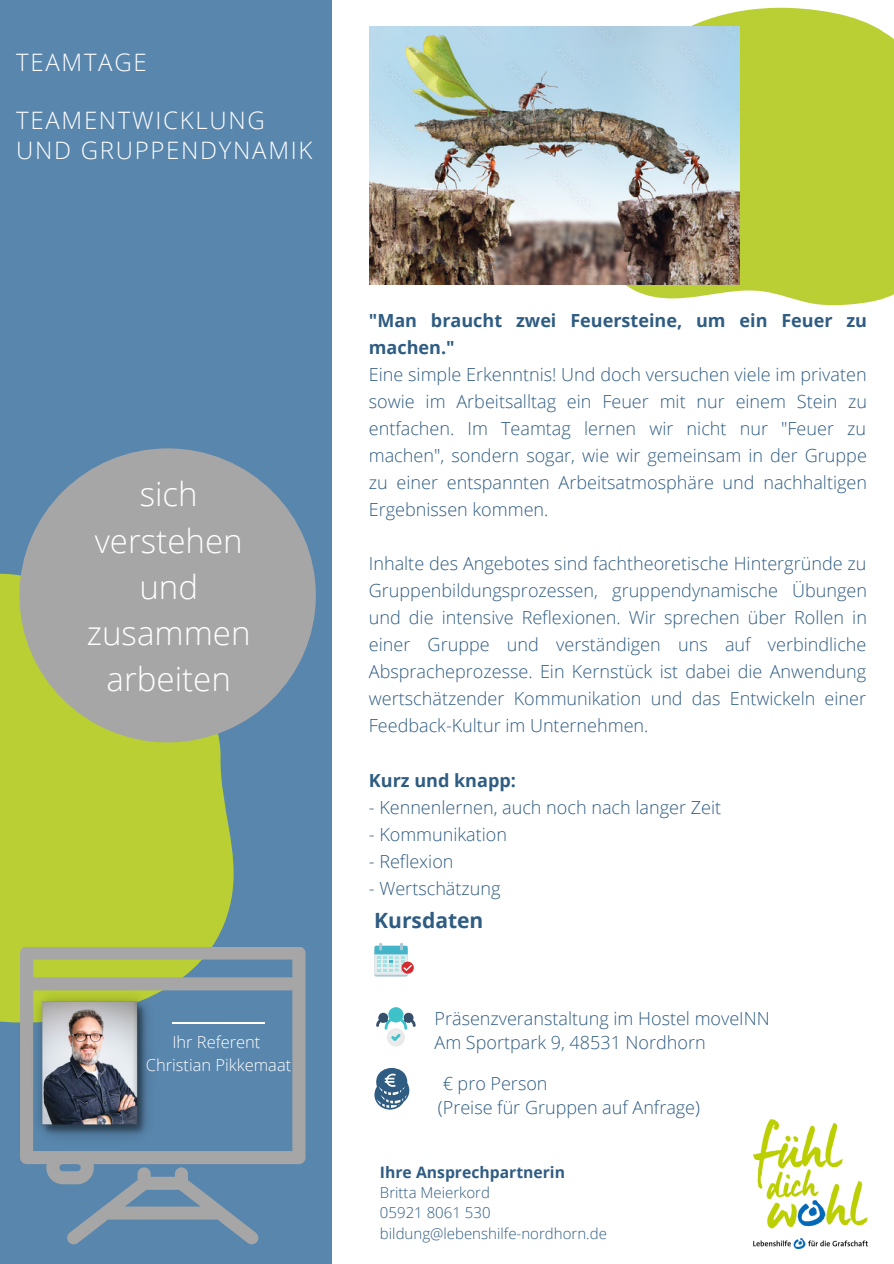
<style>
.page{position:relative;width:894px;height:1264px;background:#fff}
.page>*{position:absolute;margin:0;border:0;box-sizing:border-box;transform-origin:0 0}
.t1{font:300 33px/46.2px "Open Sans";color:#fff;text-align:center}
.t2{font:300 24px/29.2px "Open Sans";letter-spacing:.07em;color:#fff}
.t3{font:700 21px "Open Sans";color:#2f5c82}
.t4{font:300 18px/27px "Open Sans";color:#2f5c82;text-align:justify}
.t5{font:700 18px/27px "Open Sans";color:#2f5c82}
.t6{font:300 16.5px/22.6px "Open Sans";color:#fff;text-align:center}
.t7{font:700 15.75px "Open Sans";color:#2f5c82}
.t8{font:300 15px/20.2px "Open Sans";color:#2f5c82}
</style>
<div class="page">
<div style="left:0;top:0;width:331px;height:1263px;background:#5986ad"></div>
<div style="left:0;top:573px;width:239px;height:450px;background:#b9cf33"></div>
<svg style="left:568px;top:8px;width:325px;height:297px;background:#c1d44e"></svg>
<div style="left:19px;top:448px;width:297px;height:294px;background:#a6a6a6;border-radius:50%"></div>
<svg style="left:20px;top:946px;width:285px;height:238px"></svg>
<svg style="left:66px;top:1167px;width:193px;height:77px"></svg>
<svg style="left:374px;top:1068px;width:35px;height:41px"></svg>
<hr style="left:172px;top:1021px;width:88px;height:2px;background:#fff">
<div style="left:374px;top:947px;width:33px;height:29px;background:#d4e1e6;border-radius:2px"></div>
<div style="left:374px;top:945px;width:33px;height:29px;background:#e6ecee;border-radius:2px"></div>
<div style="left:401px;top:961px;width:12px;height:12px;background:#d7282f;border-radius:50%"></div>
<svg style="left:374px;top:942px;width:39px;height:30px"></svg>
<img style="left:26px;top:986px;width:133px;height:162px">
<div style="left:386px;top:1028px;width:19px;height:18px;background:#eaeaea;border-radius:50%"></div>
<svg style="left:403px;top:1012px;width:10px;height:10px"></svg>
<svg style="left:378px;top:1012px;width:10px;height:10px"></svg>
<div style="left:388px;top:1007px;width:15px;height:15px;background:#3fc1c9;border-radius:50%"></div>
<svg style="left:376px;top:1017px;width:39px;height:24px"></svg>
<img style="left:369px;top:26px;width:370px;height:258px">
<img style="left:753px;top:1119px;width:114px;height:129px">
<h2 class="t2" style="left:16px;top:47px;width:132px">TEAMTAGE</h2>
<h2 class="t2" style="left:16px;top:105px;width:298px">TEAMENTWICKLUNG<br>UND GRUPPENDYNAMIK</h2>
<h1 class="t1" style="left:87px;top:470px;width:165px">sich verstehen und zusammen arbeiten</h1>
<p class="t6" style="left:146px;top:1030px;width:147px">Ihr Referent<br>Christian Pikkemaat</p>
<p class="t5" style="left:369px;top:306px;width:499px">"Man braucht zwei Feuersteine, um ein Feuer zu machen."</p>
<p class="t4" style="left:369px;top:360px;width:499px">Eine simple Erkenntnis! Und doch versuchen viele im privaten sowie im Arbeitsalltag ein Feuer mit nur einem Stein zu entfachen. Im Teamtag lernen wir nicht nur "Feuer zu machen", sondern sogar, wie wir gemeinsam in der Gruppe zu einer entspannten Arbeitsatmosphäre und nachhaltigen Ergebnissen kommen.</p>
<p class="t4" style="left:369px;top:549px;width:499px">Inhalte des Angebotes sind fachtheoretische Hintergründe zu Gruppenbildungsprozessen, gruppendynamische Übungen und die intensive Reflexionen. Wir sprechen über Rollen in einer Gruppe und verständigen uns auf verbindliche Abspracheprozesse. Ein Kernstück ist dabei die Anwendung wertschätzender Kommunikation und das Entwickeln einer Feedback-Kultur im Unternehmen.</p>
<p class="t5" style="left:369px;top:766px;width:149px">Kurz und knapp:</p>
<p class="t4" style="left:369px;top:793px;width:353px">- Kennenlernen, auch noch nach langer Zeit</p>
<p class="t4" style="left:369px;top:820px;width:140px">- Kommunikation</p>
<p class="t4" style="left:369px;top:847px;width:86px">- Reflexion</p>
<p class="t4" style="left:369px;top:874px;width:133px">- Wertschätzung</p>
<p class="t3" style="left:374px;top:905px;width:111px">Kursdaten</p>
<p class="t4" style="left:434px;top:1005px;width:336px;line-height:24.8px">Präsenzveranstaltung im Hostel moveINN<br>Am Sportpark 9, 48531 Nordhorn</p>
<p class="t4" style="left:438px;top:1070px;width:263px;line-height:24.8px">€ pro Person<br>(Preise für Gruppen auf Anfrage)</p>
<p class="t7" style="left:380px;top:1160px;width:187px">Ihre Ansprechpartnerin</p>
<p class="t8" style="left:380px;top:1182px;width:228px">Britta Meierkord<br>05921 8061 530 bildung@lebenshilfe-nordhorn.de</p>
</div>
